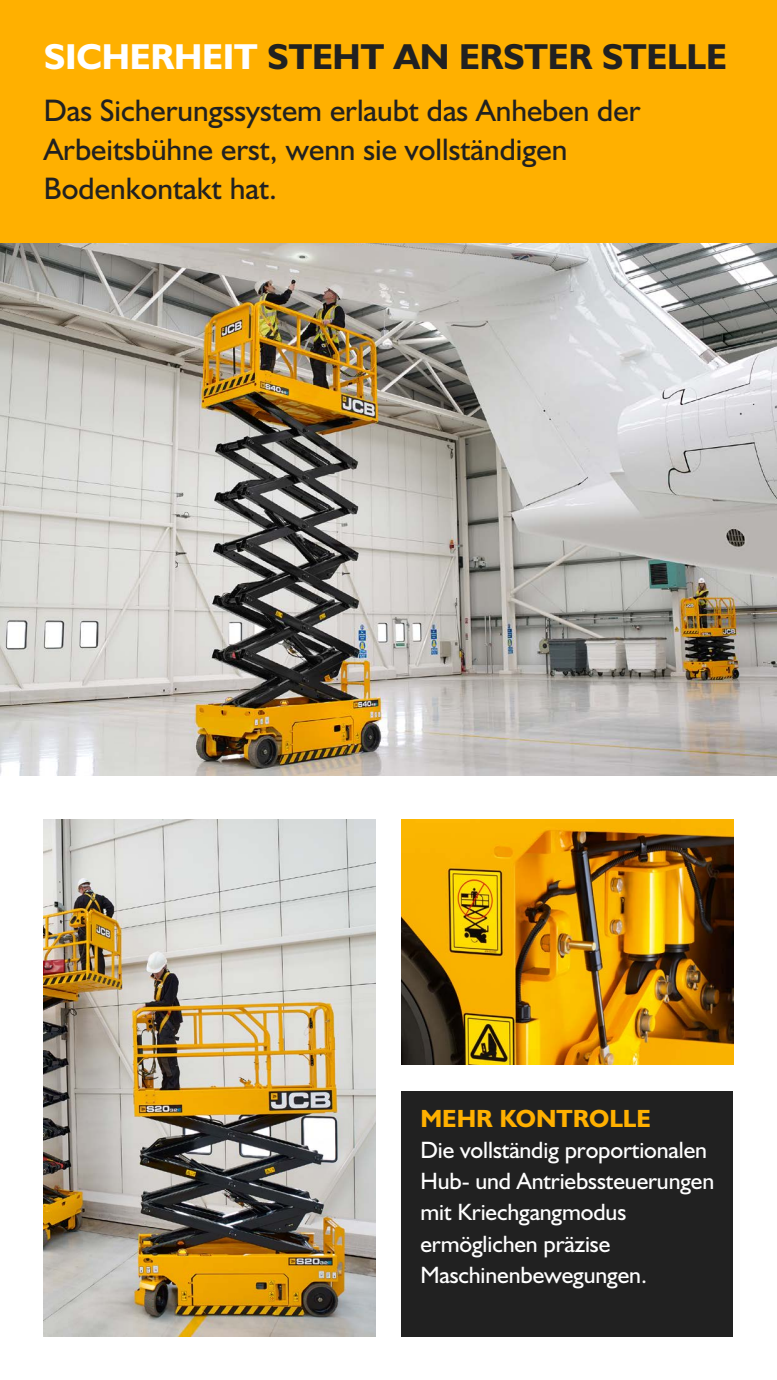
<style>
.page{position:relative;width:777px;height:1380px;background:#fff}
.page>*{position:absolute;margin:0;border:0;box-sizing:border-box;transform-origin:0 0}
.t1{font:700 36.25px "JCB Euro";letter-spacing:-.005em;color:#212121}
.t2{font:31.25px/39.1px "JCB Euro Roman";color:#212121}
.t3{font:700 25px "JCB Euro";color:#ffb000}
.t4{font:23.75px/31.2px "JCB Euro Roman";letter-spacing:-.005em;color:#fff}
.s1{color:#fff}
</style>
<div class="page">
<img style="left:0;top:243px;width:776px;height:532px">
<img style="left:44px;top:819px;width:331px;height:517px">
<img style="left:401px;top:819px;width:331px;height:246px">
<div style="left:0;top:0;width:776px;height:243px;background:#ffb000"></div>
<div style="left:401px;top:1091px;width:331px;height:245px;background:#212121"></div>
<h1 class="t1" style="left:44px;top:34px;width:684px"><span class="s1">SICHERHEIT</span> STEHT AN ERSTER STELLE</h1>
<h2 class="t2" style="left:44px;top:90px;width:598px">Das Sicherungssystem erlaubt das Anheben der<br>Arbeitsbühne erst, wenn sie vollständigen<br>Bodenkontakt hat.</h2>
<p class="t3" style="left:420px;top:1103px;width:232px">MEHR KONTROLLE</p>
<p class="t4" style="left:420px;top:1134px;width:295px">Die vollständig proportionalen<br>Hub- und Antriebssteuerungen mit Kriechgangmodus ermöglichen präzise<br>Maschinenbewegungen.</p>
</div>
